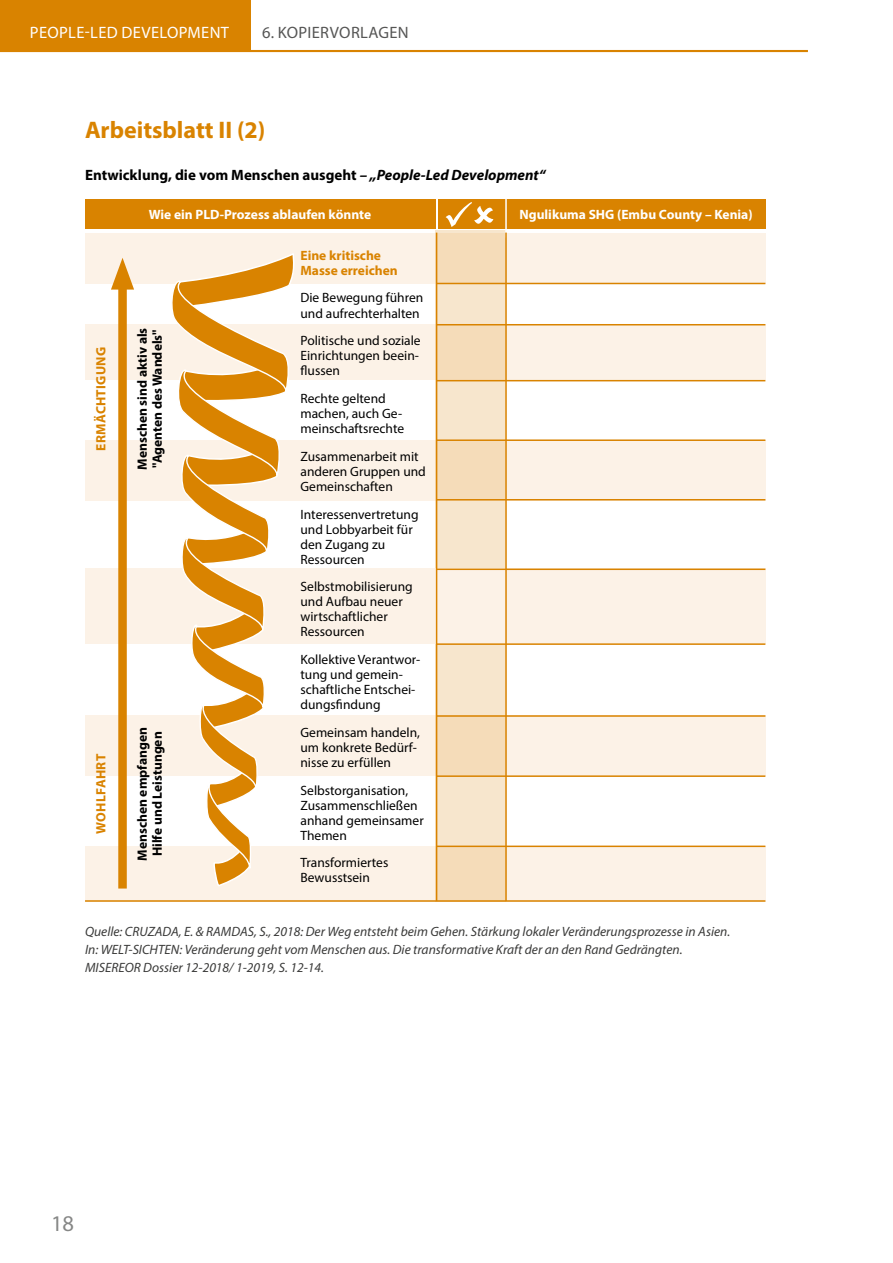
<style>
.page{position:relative;width:893px;height:1263px;background:#fff}
.page>*{position:absolute;margin:0;border:0;box-sizing:border-box;transform-origin:0 0}
.t1{font:700 24px "Myriad Pro";color:#d98300}
.t2{font:22.5px "Myriad Pro";color:#868786}
.t3{font:16.5px "Myriad Pro";letter-spacing:.02em;color:#fff}
.t4{font:16.5px "Myriad Pro";letter-spacing:.02em;color:#565655}
.t5{font:700 15px "Myriad Pro";color:#000}
.t6{font:13.5px/15px "Myriad Pro";color:#000}
.t7{font:italic 13.5px/18px "Myriad Pro";color:#3a3a39}
.t8{font:700 13.5px/15px "Myriad Pro";color:#000}
.t9{font:700 13.5px "Myriad Pro";color:#fff}
.t10{font:700 13.5px/15px "Myriad Pro";color:#d98300}
.t11{font:700 13.5px "Myriad Pro";letter-spacing:.02em;color:#d98300}
.s1{font-style:italic}
</style>
<div class="page">
<hr style="left:0;top:50px;width:808px;height:2px;background:#d98300">
<div style="left:0;top:0;width:251px;height:51px;background:#d98300"></div>
<div style="left:85px;top:324px;width:680px;height:56px;background:#fcf2e7"></div>
<div style="left:85px;top:233px;width:680px;height:50px;background:#fcf2e7"></div>
<div style="left:85px;top:440px;width:680px;height:60px;background:#fcf2e7"></div>
<div style="left:85px;top:715px;width:680px;height:60px;background:#fcf2e7"></div>
<div style="left:85px;top:846px;width:680px;height:55px;background:#fcf2e7"></div>
<div style="left:436px;top:230px;width:70px;height:671px;background:linear-gradient(to right,#f6e1c3,#f6e1c3)"></div>
<div style="left:85px;top:568px;width:680px;height:76px;background:#fcf2e7"></div>
<div style="left:438px;top:199px;width:327px;height:30px;background:#d98300"></div>
<div style="left:85px;top:199px;width:350px;height:30px;background:#d98300"></div>
<div style="left:118px;top:276px;width:9px;height:612px;background:#d98300"></div>
<svg style="left:111px;top:258px;width:23px;height:32px"></svg>
<svg style="left:149px;top:253px;width:157px;height:633px"></svg>
<hr style="left:436px;top:283px;width:329px;height:1px;background:#d98300">
<hr style="left:436px;top:324px;width:329px;height:1px;background:#d98300">
<hr style="left:436px;top:380px;width:329px;height:1px;background:#d98300">
<hr style="left:436px;top:439px;width:329px;height:2px;background:#d98300">
<hr style="left:436px;top:499px;width:329px;height:1px;background:#d98300">
<hr style="left:436px;top:568px;width:329px;height:2px;background:#d98300">
<hr style="left:436px;top:643px;width:329px;height:2px;background:#d98300">
<hr style="left:436px;top:715px;width:329px;height:2px;background:#d98300">
<hr style="left:436px;top:775px;width:329px;height:2px;background:#d98300">
<hr style="left:436px;top:845px;width:329px;height:2px;background:#d98300">
<hr style="left:85px;top:900px;width:680px;height:2px;background:#d98300">
<hr style="left:505px;top:195px;width:2px;height:43px;background:#fff">
<hr style="left:436px;top:233px;width:1px;height:668px;background:#d98300">
<svg style="left:446px;top:202px;width:47px;height:25px"></svg>
<hr style="left:505px;top:233px;width:2px;height:668px;background:#d98300">
<p class="t3" style="left:30px;top:22px;width:201px">PEOPLE-LED DEVELOPMENT</p>
<p class="t4" style="left:262px;top:22px;width:148px">6. KOPIERVORLAGEN</p>
<h1 class="t1" style="left:85px;top:114px;width:182px">Arbeitsblatt II (2)</h1>
<p class="t5" style="left:85px;top:165px;width:462px">Entwicklung, die vom Menschen ausgeht <span class="s1">– „People-Led Development“</span></p>
<p class="t11" style="left:92px;top:451px;width:105px;rotate:-90deg">ERMÄCHTIGUNG</p>
<p class="t11" style="left:92px;top:834px;width:81px;rotate:-90deg">WOHLFAHRT</p>
<p class="t9" style="left:149px;top:206px;width:224px">Wie ein PLD-Prozess ablaufen könnte</p>
<p class="t9" style="left:519px;top:206px;width:235px">Ngulikuma SHG (Embu County – Kenia)</p>
<p class="t8" style="left:134px;top:470px;width:144px;rotate:-90deg">Menschen sind aktiv als "Agenten des Wandels"</p>
<p class="t8" style="left:134px;top:861px;width:135px;text-align:center;rotate:-90deg">Menschen empfangen<br>Hilfe und Leistungen</p>
<p class="t10" style="left:300px;top:247px;width:99px">Eine kritische<br>Masse erreichen</p>
<p class="t6" style="left:300px;top:290px;width:124px">Die Bewegung führen und aufrechterhalten</p>
<p class="t6" style="left:300px;top:333px;width:122px">Politische und soziale<br>Einrichtungen beein&shy;flussen</p>
<p class="t6" style="left:300px;top:391px;width:105px">Rechte geltend machen, auch Ge&shy;meinschaftsrechte</p>
<p class="t6" style="left:300px;top:448px;width:127px">Zusammenarbeit mit anderen Gruppen und<br>Gemeinschaften</p>
<p class="t6" style="left:300px;top:506px;width:120px">Interessenvertretung und Lobbyarbeit für den Zugang zu<br>Ressourcen</p>
<p class="t6" style="left:300px;top:579px;width:114px">Selbstmobilisierung und Aufbau neuer wirtschaftlicher<br>Ressourcen</p>
<p class="t6" style="left:300px;top:652px;width:121px">Kollektive Verantwor&shy;tung und gemein&shy;schaftliche Entschei&shy;dungsfindung</p>
<p class="t6" style="left:300px;top:725px;width:121px">Gemeinsam handeln, um konkrete Bedürf&shy;nisse zu erfüllen</p>
<p class="t6" style="left:300px;top:782px;width:125px">Selbstorganisation,<br>Zusammenschließen anhand gemeinsamer<br>Themen</p>
<p class="t6" style="left:300px;top:855px;width:89px">Transformiertes<br>Bewusstsein</p>
<p class="t7" style="left:85px;top:922px;width:647px">Quelle: CRUZADA, E. &amp; RAMDAS, S., 2018: Der Weg entsteht beim Gehen. Stärkung lokaler Veränderungsprozesse in Asien.<br>In: WELT-SICHTEN: Veränderung geht vom Menschen aus. Die transformative Kraft der an den Rand Gedrängten.<br>MISEREOR Dossier 12-2018/ 1-2019, S. 12-14.</p>
<h2 class="t2" style="left:51px;top:1210px;width:25px">18</h2>
</div>
